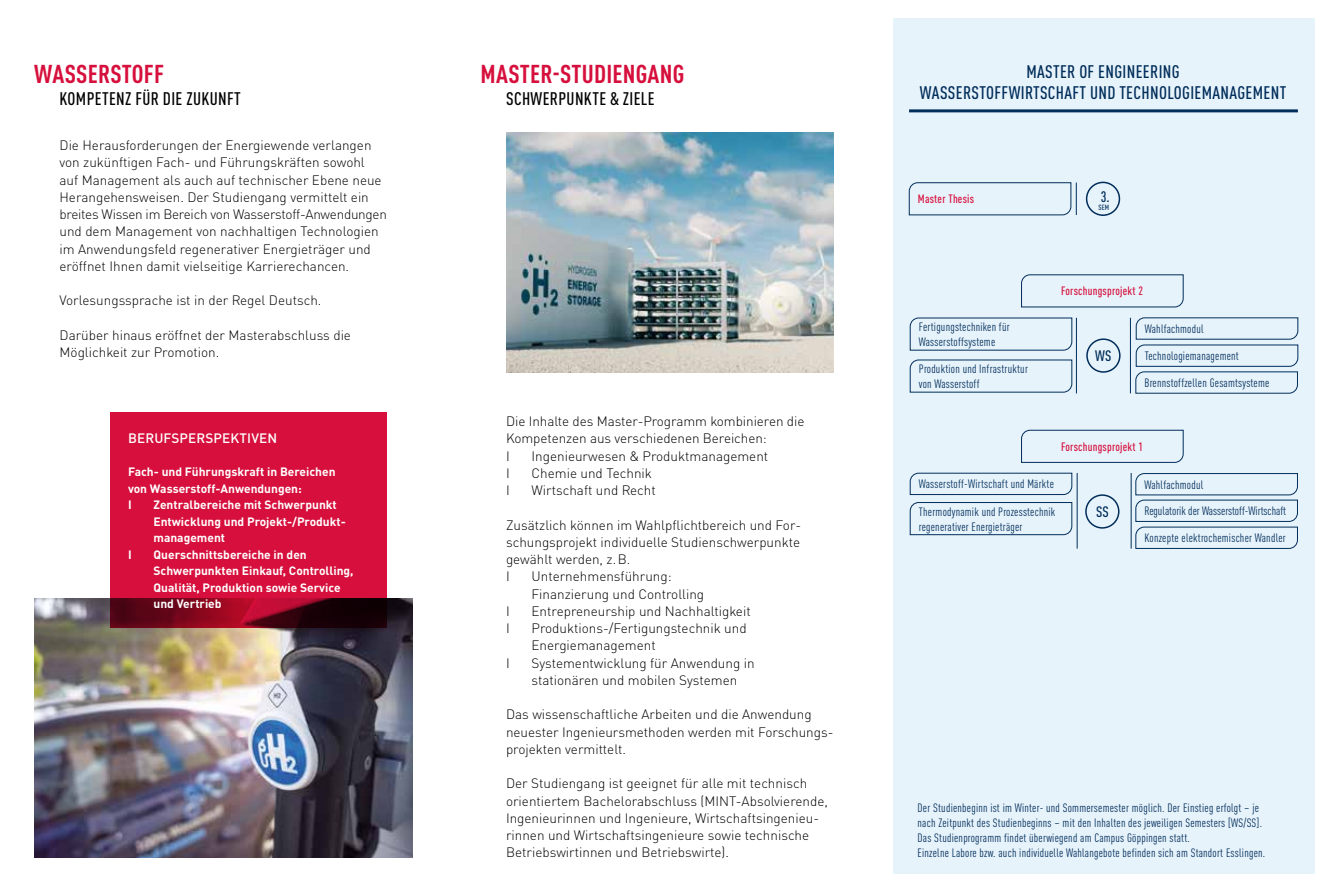
<style>
.page{position:relative;width:1331px;height:893px;background:#fff}
.page>*{position:absolute;margin:0;border:0;box-sizing:border-box;transform-origin:0 0}
.t1{font:700 condensed 25.5px "DIN Pro";letter-spacing:.01em;color:#d60f3c}
.t2{font:500 condensed 18px/21.6px "DIN Pro";letter-spacing:.02em;color:#002d5a;text-align:center}
.t3{font:500 condensed 18px "DIN Pro";letter-spacing:.02em;color:#000}
.t4{font:500 condensed 15px "DIN Pro";color:#002d5a}
.t5{font:300 13.5px/17.2px "DIN Pro";color:#000}
.t6{font:500 13.5px "DIN Pro";letter-spacing:.01em;color:#fff}
.t7{font:condensed 12px/15px "DIN Pro";letter-spacing:.02em;color:#002d5a}
.t8{font:700 12px/16.5px "DIN Pro";color:#fff}
.t9{font:500 condensed 12px "DIN Pro";letter-spacing:.02em;color:#d60f3c}
.t10{font:condensed 12px "DIN Pro";color:#002d5a}
.t11{font:500 condensed 7.5px "DIN Pro";color:#002d5a}
</style>
<div class="page">
<img style="left:34px;top:599px;width:378px;height:258px">
<img style="left:506px;top:133px;width:327px;height:240px">
<div style="left:111px;top:413px;width:276px;height:215px;background:#d60f3c"></div>
<div style="left:893px;top:18px;width:421px;height:856px;background:#e7f3fb"></div>
<hr style="left:909px;top:109px;width:389px;height:3px;background:#002d5a">
<svg style="left:910px;top:360px;width:162px;height:32px"></svg>
<svg style="left:910px;top:502px;width:162px;height:33px"></svg>
<svg style="left:910px;top:318px;width:162px;height:33px"></svg>
<svg style="left:910px;top:473px;width:162px;height:22px"></svg>
<svg style="left:1021px;top:274px;width:162px;height:33px"></svg>
<svg style="left:1021px;top:430px;width:162px;height:33px"></svg>
<div style="left:1086px;top:338px;width:34px;height:35px;border:2px solid #002d5a;border-radius:50%"></div>
<div style="left:1085px;top:494px;width:34px;height:35px;border:2px solid #002d5a;border-radius:50%"></div>
<hr style="left:1076px;top:318px;width:1px;height:75px;background:#002d5a">
<hr style="left:1130px;top:318px;width:1px;height:75px;background:#002d5a">
<hr style="left:1077px;top:473px;width:1px;height:76px;background:#002d5a">
<hr style="left:1131px;top:473px;width:1px;height:76px;background:#002d5a">
<hr style="left:1076px;top:183px;width:1px;height:32px;background:#002d5a">
<svg style="left:909px;top:182px;width:162px;height:33px"></svg>
<div style="left:1086px;top:182px;width:34px;height:34px;border:2px solid #002d5a;border-radius:50%"></div>
<svg style="left:1135px;top:317px;width:163px;height:77px"></svg>
<svg style="left:1135px;top:473px;width:163px;height:76px"></svg>
<h1 class="t1" style="left:34px;top:55px;width:131px">WASSERSTOFF</h1>
<h2 class="t3" style="left:60px;top:86px;width:183px">KOMPETENZ FÜR DIE ZUKUNFT</h2>
<p class="t5" style="left:60px;top:136px;width:329px">Die Herausforderungen der Energiewende verlangen von zukünftigen Fach- und Führungskräften sowohl auf Management als auch auf technischer Ebene neue Herangehensweisen. Der Studiengang vermittelt ein breites Wissen im Bereich von Wasserstoff-Anwendungen und dem Management von nachhaltigen Technologien im Anwendungsfeld regenerativer Energieträger und eröffnet Ihnen damit vielseitige Karrierechancen.</p>
<p class="t5" style="left:60px;top:291px;width:263px">Vorlesungssprache ist in der Regel Deutsch.</p>
<p class="t5" style="left:60px;top:325px;width:293px">Darüber hinaus eröffnet der Masterabschluss die<br>Möglichkeit zur Promotion.</p>
<p class="t6" style="left:128px;top:428px;width:151px">BERUFSPERSPEKTIVEN</p>
<p class="t8" style="left:128px;top:463px;width:209px">Fach- und Führungskraft in Bereichen von Wasserstoff-Anwendungen:<br>I</p>
<p class="t8" style="left:153px;top:496px;width:194px">Zentralbereiche mit Schwerpunkt<br>Entwicklung und Projekt-/Produkt&shy;management</p>
<p class="t8" style="left:128px;top:545px;width:5px">I</p>
<p class="t8" style="left:153px;top:545px;width:202px">Querschnittsbereiche in den<br>Schwerpunkten Einkauf, Controlling,<br>Qualität, Produktion sowie Service und Vertrieb</p>
<h1 class="t1" style="left:481px;top:55px;width:205px">MASTER-STUDIENGANG</h1>
<h2 class="t3" style="left:506px;top:86px;width:150px">SCHWERPUNKTE &amp; ZIELE</h2>
<p class="t5" style="left:506px;top:412px;width:300px">Die Inhalte des Master-Programm kombinieren die<br>Kompetenzen aus verschiedenen Bereichen:<br>I</p>
<p class="t5" style="left:531px;top:446px;width:238px">Ingenieurwesen &amp; Produktmanagement</p>
<p class="t5" style="left:506px;top:463px;width:5px">I</p>
<p class="t5" style="left:531px;top:463px;width:122px">Chemie und Technik</p>
<p class="t5" style="left:506px;top:481px;width:5px">I</p>
<p class="t5" style="left:531px;top:481px;width:126px">Wirtschaft und Recht</p>
<p class="t5" style="left:506px;top:515px;width:297px">Zusätzlich können im Wahlpflichtbereich und For&shy;schungsprojekt individuelle Studienschwerpunkte gewählt werden, z.B.<br>I</p>
<p class="t5" style="left:531px;top:567px;width:174px">Unternehmensführung:<br>Finanzierung und Controlling</p>
<p class="t5" style="left:506px;top:601px;width:5px">I</p>
<p class="t5" style="left:531px;top:601px;width:221px">Entrepreneurship und Nachhaltigkeit</p>
<p class="t5" style="left:506px;top:619px;width:5px">I</p>
<p class="t5" style="left:531px;top:619px;width:217px">Produktions-/Fertigungstechnik und<br>Energiemanagement</p>
<p class="t5" style="left:506px;top:653px;width:5px">I</p>
<p class="t5" style="left:531px;top:653px;width:225px">Systementwicklung für Anwendung in stationären und mobilen Systemen</p>
<p class="t5" style="left:506px;top:705px;width:329px">Das wissenschaftliche Arbeiten und die Anwendung neuester Ingenieursmethoden werden mit Forschungs&shy;projekten vermittelt.</p>
<p class="t5" style="left:506px;top:774px;width:323px">Der Studiengang ist geeignet für alle mit technisch orientiertem Bachelorabschluss (MINT-Absolvierende, Ingenieurinnen und Ingenieure, Wirtschaftsingenieu&shy;rinnen und Wirtschaftsingenieure sowie technische Betriebswirtinnen und Betriebswirte).</p>
<h2 class="t2" style="left:920px;top:59px;width:368px">MASTER OF ENGINEERING<br>WASSERSTOFFWIRTSCHAFT UND TECHNOLOGIEMANAGEMENT</h2>
<p class="t9" style="left:918px;top:191px;width:58px">Master Thesis</p>
<p class="t4" style="left:1101px;top:186px;width:10px">3.</p>
<p class="t11" style="left:1099px;top:202px;width:12px">SEM</p>
<p class="t7" style="left:919px;top:319px;width:92px">Fertigungstechniken für<br>Wasserstoffsysteme</p>
<p class="t7" style="left:919px;top:361px;width:111px">Produktion und Infrastruktur von Wasserstoff</p>
<p class="t9" style="left:1061px;top:283px;width:83px">Forschungsprojekt 2</p>
<p class="t4" style="left:1095px;top:345px;width:18px">WS</p>
<p class="t7" style="left:1145px;top:321px;width:60px">Wahlfachmodul</p>
<p class="t7" style="left:1145px;top:348px;width:95px">Technologiemanagement</p>
<p class="t7" style="left:1144px;top:375px;width:126px">Brennstoffzellen Gesamtsysteme</p>
<p class="t9" style="left:1061px;top:438px;width:83px">Forschungsprojekt 1</p>
<p class="t7" style="left:919px;top:476px;width:137px">Wasserstoff-Wirtschaft und Märkte</p>
<p class="t7" style="left:1144px;top:476px;width:60px">Wahlfachmodul</p>
<p class="t7" style="left:919px;top:503px;width:138px">Thermodynamik und Prozesstechnik regenerativer Energieträger</p>
<p class="t4" style="left:1096px;top:501px;width:14px">SS</p>
<p class="t10" style="left:1144px;top:503px;width:143px">Regulatorik der Wasserstoff-Wirtschaft</p>
<p class="t7" style="left:1144px;top:530px;width:143px">Konzepte elektrochemischer Wandler</p>
<p class="t7" style="left:917px;top:800px;width:349px">Der Studienbeginn ist im Winter- und Sommersemester möglich. Der Einstieg erfolgt – je nach Zeitpunkt des Studienbeginns – mit den Inhalten des jeweiligen Semesters [WS/SS].<br>Das Studienprogramm findet überwiegend am Campus Göppingen statt.<br>Einzelne Labore bzw. auch individuelle Wahlangebote befinden sich am Standort Esslingen.</p>
</div>
